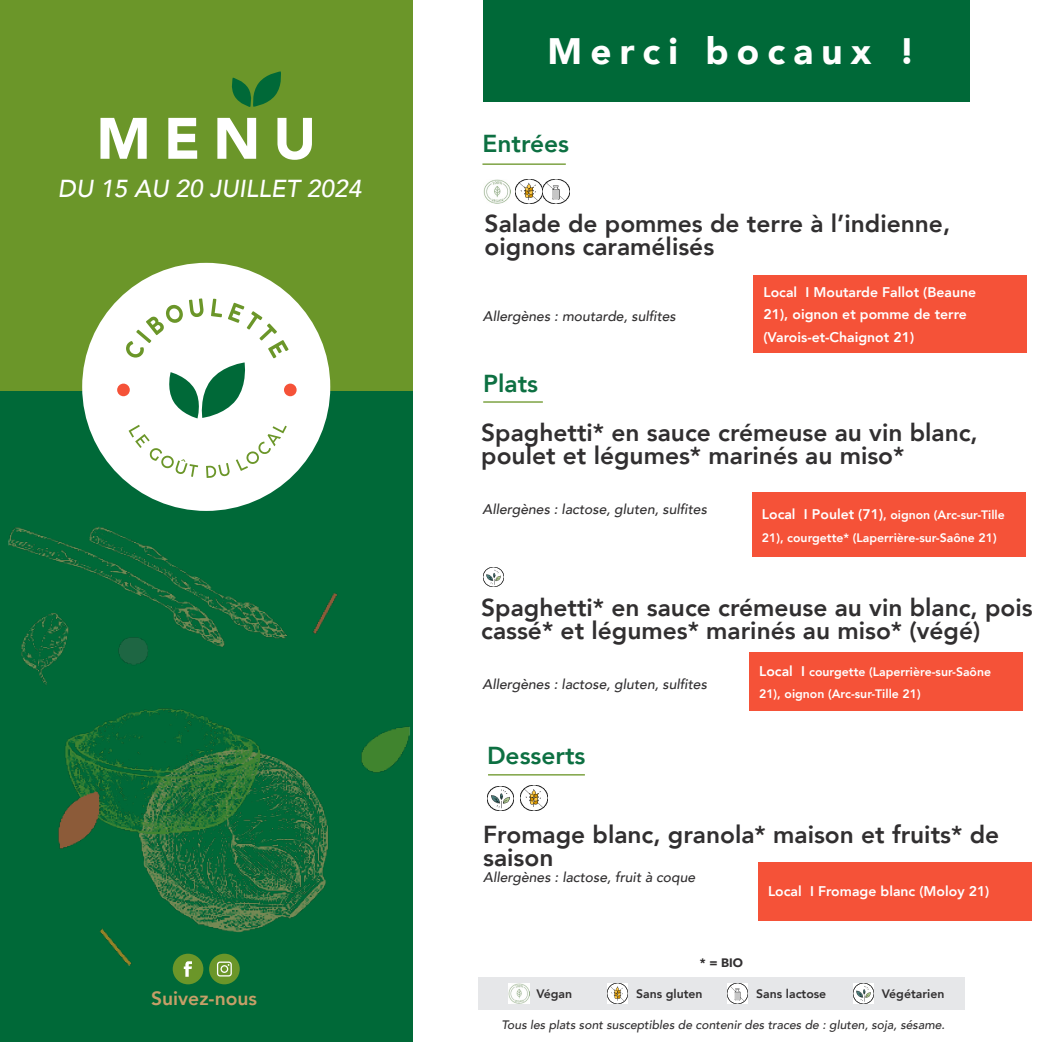
<style>
.page{position:relative;width:1042px;height:1042px;background:#fff}
.page>*{position:absolute;margin:0;border:0;box-sizing:border-box;transform-origin:0 0}
.t1{font:900 57.75px "Avenir";color:#fff}
.t2{font:900 36.75px "Avenir";letter-spacing:.225em;color:#fff}
.Plats{font:800 24.5px/22.8px "Avenir";color:#312f30}
.t3{font:800 24.5px "Avenir";color:#0d7042}
.t4{font:italic 500 24.5px "Avenir";color:#fff}
.t5{font:800 19.25px "Avenir";color:#c69f68}
.Allergènes{font:italic 500 14px "Avenir";color:#312f30}
.t6{font:800 14px/22.8px "Avenir";color:#fff}
.t7{font:800 12.25px/22.8px "Avenir";color:#fff}
.t8{font:italic 500 12.25px "Avenir";color:#312f30}
.t9{font:800 12.25px "Avenir";color:#312f30}
.t10{font:900 12.25px "Avenir";color:#312f30}
.s1{font-size:14px}
</style>
<div class="page">
<div style="left:0;top:390px;width:412px;height:652px;background:#006938"></div>
<img style="left:8px;top:496px;width:402px;height:489px">
<div style="left:0;top:0;width:412px;height:390px;background:#6b9629"></div>
<div style="left:173px;top:953px;width:30px;height:31px;background:#6b9629;border-radius:50%"></div>
<svg style="left:184px;top:961px;width:8px;height:16px"></svg>
<div style="left:209px;top:953px;width:31px;height:31px;background:#6b9629;border-radius:50%"></div>
<svg style="left:217px;top:961px;width:15px;height:15px"></svg>
<div style="left:82px;top:263px;width:248px;height:248px;background:#fff;border-radius:50%"></div>
<svg style="left:129px;top:425px;width:158px;height:53px"></svg>
<svg style="left:117px;top:298px;width:180px;height:120px"></svg>
<svg style="left:232px;top:71px;width:49px;height:36px"></svg>
<div style="left:478px;top:977px;width:486px;height:33px;background:#e6e7e9"></div>
<img style="left:607px;top:983px;width:20px;height:20px">
<img style="left:727px;top:983px;width:20px;height:20px">
<img style="left:853px;top:983px;width:20px;height:20px">
<img style="left:508px;top:984px;width:21px;height:19px">
<img style="left:484px;top:179px;width:27px;height:24px">
<img style="left:516px;top:179px;width:53px;height:25px">
<img style="left:520px;top:785px;width:27px;height:25px">
<img style="left:483px;top:567px;width:20px;height:20px">
<img style="left:487px;top:786px;width:27px;height:24px">
<hr style="left:488px;top:774px;width:97px;height:1px;background:#6b9629">
<hr style="left:483px;top:401px;width:60px;height:2px;background:#6b9629">
<hr style="left:482px;top:163px;width:84px;height:2px;background:#6b9629">
<div style="left:758px;top:862px;width:273px;height:58px;background:#f55238"></div>
<div style="left:752px;top:492px;width:273px;height:65px;background:#f55238"></div>
<div style="left:753px;top:275px;width:273px;height:78px;background:#f55238"></div>
<div style="left:749px;top:652px;width:273px;height:59px;background:#f55238"></div>
<div style="left:484px;top:0;width:486px;height:102px;background:#006938"></div>
<p class="t1" style="left:96px;top:89px;width:221px">MENU</p>
<p class="t4" style="left:58px;top:174px;width:305px">DU 15 AU 20 JUILLET 2024</p>
<p class="t5" style="left:151px;top:980px;width:107px">Suivez-nous</p>
<p class="t2" style="left:547px;top:20px;width:369px">Merci bocaux !</p>
<p class="t3" style="left:482px;top:122px;width:88px">Entrées</p>
<p class="Plats" style="left:484px;top:211px;width:467px">Salade de pommes de terre à l’indienne, oignons caramélisés</p>
<p class="Allergènes" style="left:483px;top:308px;width:194px">Allergènes : moutarde, sulfites</p>
<p class="t3" style="left:483px;top:361px;width:56px">Plats</p>
<p class="t6" style="left:763px;top:280px;width:214px">Local I Moutarde Fallot (Beaune<br>21), oignon et pomme de terre (Varois-et-Chaignot 21)</p>
<p class="Plats" style="left:481px;top:419px;width:498px">Spaghetti* en sauce crémeuse au vin blanc, poulet et légumes* marinés au miso*</p>
<p class="Allergènes" style="left:482px;top:500px;width:226px">Allergènes : lactose, gluten, sulfites</p>
<p class="t7" style="left:762px;top:502px;width:244px"><span class="s1">Local I Poulet (71)</span>, oignon (Arc-sur-Tille<br>21), courgette* (Laperrière-sur-Saône 21)</p>
<p class="Plats" style="left:481px;top:595px;width:553px">Spaghetti* en sauce crémeuse au vin blanc, pois cassé* et légumes* marinés au miso* (végé)</p>
<p class="Allergènes" style="left:482px;top:676px;width:226px">Allergènes : lactose, gluten, sulfites</p>
<p class="t7" style="left:759px;top:659px;width:233px"><span class="s1">Local I</span> courgette (Laperrière-sur-Saône<br>21), oignon (Arc-sur-Tille 21)</p>
<p class="t3" style="left:487px;top:733px;width:100px">Desserts</p>
<p class="Plats" style="left:483px;top:821px;width:517px">Fromage blanc, granola* maison et fruits* de saison</p>
<p class="Allergènes" style="left:483px;top:869px;width:214px">Allergènes : lactose, fruit à coque</p>
<p class="t10" style="left:700px;top:952px;width:45px">* = BIO</p>
<p class="t6" style="left:768px;top:879px;width:223px">Local I Fromage blanc (Moloy 21)</p>
<p class="t9" style="left:536px;top:982px;width:37px">Végan</p>
<p class="t9" style="left:636px;top:982px;width:68px">Sans gluten</p>
<p class="t9" style="left:756px;top:982px;width:72px">Sans lactose</p>
<p class="t9" style="left:882px;top:982px;width:64px">Végétarien</p>
<p class="t8" style="left:501px;top:1017px;width:445px">Tous les plats sont susceptibles de contenir des traces de : gluten, soja, sésame.</p>
</div>
